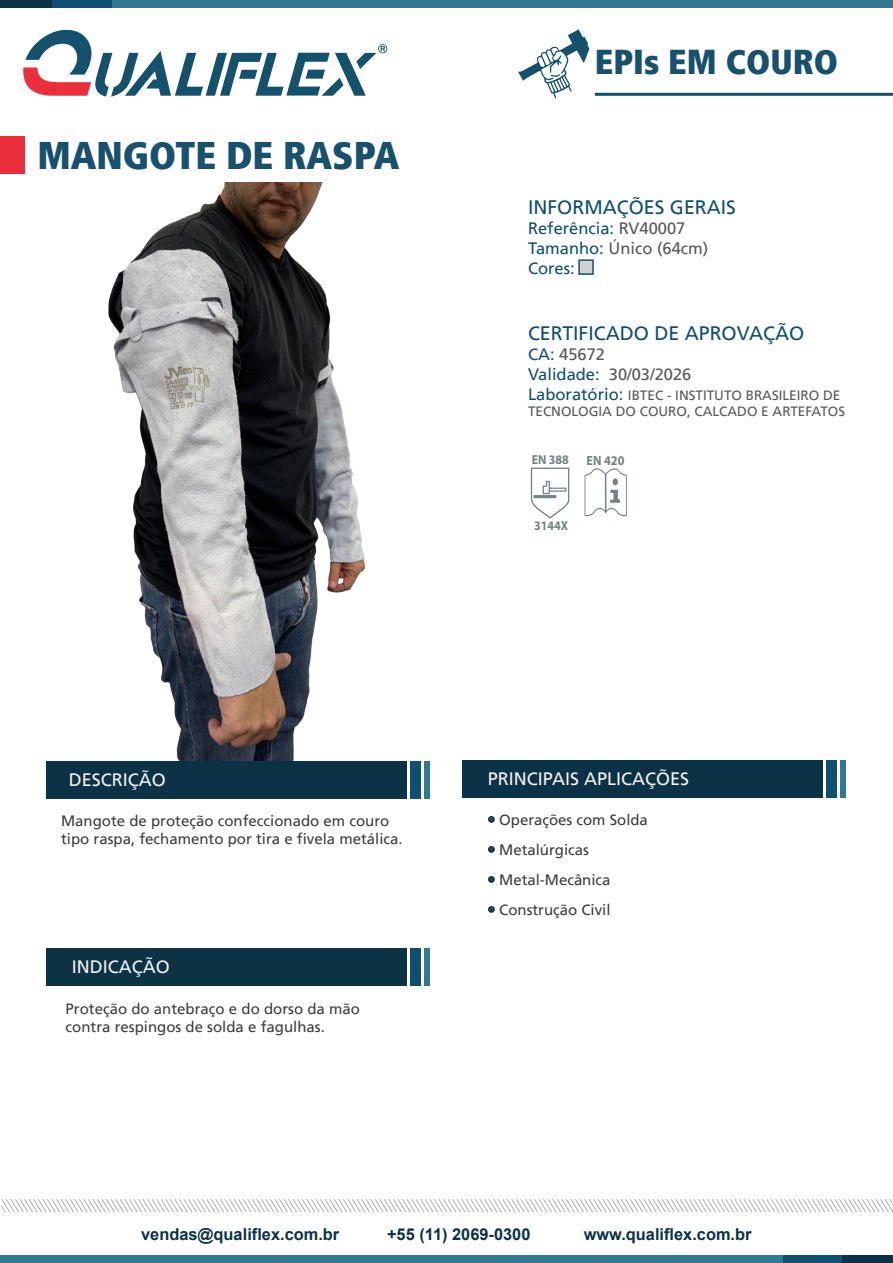
<style>
.page{position:relative;width:893px;height:1263px;background:#fff}
.page>*{position:absolute;margin:0;border:0;box-sizing:border-box;transform-origin:0 0}
.t1{font:900 condensed 38.4px "Frutiger LT";color:#18516d}
.t2{font:900 condensed 34.5px "Frutiger LT";color:#18516d}
.t3{font:19.5px "Frutiger LT";color:#0f5071}
.t4{font:18px "Frutiger LT";color:#f2f3f4}
.t5{font:16.5px/19.8px "Frutiger LT";color:#0f5071}
.t6{font:16.5px/19.8px "Frutiger LT";color:#57585a}
.t7{font:700 16.35px "Arial";color:#0c3245}
.t8{font:15px/18px "Frutiger LT";color:#3e3e3f}
.t9{font:13.5px/16.2px "Frutiger LT";color:#57585a}
.t10{font:700 13.35px "Myriad Pro";color:#728286;scale:.92 1}
.t11{font:700 13.05px "Myriad Pro";color:#728286;scale:.92 1}
.s1{color:#57585a}
.s2{color:#0f5071}
.s3{font-size:16.5px;color:#0f5071}
</style>
<div class="page">
<div style="left:0;top:1255px;width:783px;height:8px;background:#33788f"></div>
<div style="left:783px;top:1255px;width:59px;height:8px;background:#0f5071"></div>
<div style="left:842px;top:1255px;width:51px;height:8px;background:#0c3245"></div>
<svg style="left:1px;top:1199px;width:892px;height:13px"></svg>
<div style="left:0;top:137px;width:25px;height:37px;background:#e92f3c"></div>
<div style="left:111px;top:0;width:782px;height:8px;background:#33788f"></div>
<div style="left:52px;top:0;width:59px;height:8px;background:#0f5071"></div>
<div style="left:0;top:0;width:52px;height:8px;background:#0c3245"></div>
<svg style="left:23px;top:30px;width:364px;height:67px"></svg>
<hr style="left:595px;top:93px;width:298px;height:3px;background:#0f5071">
<svg style="left:518px;top:29px;width:71px;height:69px"></svg>
<div style="left:46px;top:761px;width:361px;height:37px;background:#0c3245"></div>
<div style="left:410px;top:761px;width:11px;height:37px;background:#0f5071"></div>
<div style="left:424px;top:761px;width:6px;height:37px;background:#33788f"></div>
<div style="left:47px;top:948px;width:360px;height:37px;background:#0c3245"></div>
<div style="left:410px;top:948px;width:11px;height:37px;background:#0f5071"></div>
<div style="left:424px;top:948px;width:6px;height:37px;background:#33788f"></div>
<div style="left:462px;top:760px;width:361px;height:37px;background:#0c3245"></div>
<div style="left:826px;top:760px;width:11px;height:37px;background:#0f5071"></div>
<div style="left:840px;top:760px;width:6px;height:37px;background:#33788f"></div>
<svg style="left:488px;top:816px;width:7px;height:7px"></svg>
<svg style="left:488px;top:846px;width:7px;height:7px"></svg>
<svg style="left:488px;top:876px;width:7px;height:7px"></svg>
<svg style="left:488px;top:906px;width:7px;height:7px"></svg>
<div style="left:578px;top:259px;width:16px;height:16px;background:#ced1d0;border:2px solid #13506d"></div>
<img style="left:108px;top:182px;width:258px;height:578px">
<svg style="left:531px;top:468px;width:38px;height:51px"></svg>
<svg style="left:584px;top:468px;width:43px;height:48px"></svg>
<h1 class="t1" style="left:37px;top:132px;width:363px">MANGOTE DE RASPA</h1>
<h2 class="t2" style="left:595px;top:41px;width:245px">EPIs EM COURO</h2>
<h3 class="t3" style="left:528px;top:196px;width:210px">INFORMAÇÕES GERAIS</h3>
<p class="t5" style="left:528px;top:218px;width:182px">Referência: <span class="s1">RV40007<br></span>Tamanho: <span class="s1">Único (64cm)<br></span>Cores:</p>
<h3 class="t3" style="left:528px;top:322px;width:278px">CERTIFICADO DE APROVAÇÃO</h3>
<p class="t6" style="left:528px;top:344px;width:165px"><span class="s2">CA:</span> 45672<br><span class="s2">Validade:</span> 30/03/2026</p>
<p class="t9" style="left:528px;top:387px;width:319px"><span class="s3">Laboratório:</span> IBTEC - INSTITUTO BRASILEIRO DE<br>TECNOLOGIA DO COURO, CALCADO E ARTEFATOS</p>
<p class="t11" style="left:532px;top:451px;width:42px">EN 388</p>
<p class="t10" style="left:587px;top:451px;width:43px">EN 420</p>
<p class="t11" style="left:534px;top:517px;width:39px">3144X</p>
<p class="t4" style="left:69px;top:769px;width:99px">DESCRIÇÃO</p>
<p class="t8" style="left:61px;top:812px;width:343px">Mangote de proteção confeccionado em couro tipo raspa, fechamento por tira e fivela metálica.</p>
<p class="t4" style="left:72px;top:956px;width:99px">INDICAÇÃO</p>
<p class="t8" style="left:66px;top:1000px;width:296px">Proteção do antebraço e do dorso da mão contra respingos de solda e fagulhas.</p>
<p class="t4" style="left:488px;top:768px;width:203px">PRINCIPAIS APLICAÇÕES</p>
<p class="t8" style="left:488px;top:810px;width:162px">• Operações com Solda</p>
<p class="t8" style="left:488px;top:840px;width:103px">• Metalúrgicas</p>
<p class="t8" style="left:488px;top:870px;width:124px">• Metal-Mecânica</p>
<p class="t8" style="left:488px;top:900px;width:124px">• Construção Civil</p>
<p class="t7" style="left:141px;top:1223px;width:200px">vendas@qualiflex.com.br</p>
<p class="t7" style="left:387px;top:1223px;width:145px">+55 (11) 2069-0300</p>
<p class="t7" style="left:584px;top:1223px;width:169px">www.qualiflex.com.br</p>
</div>
